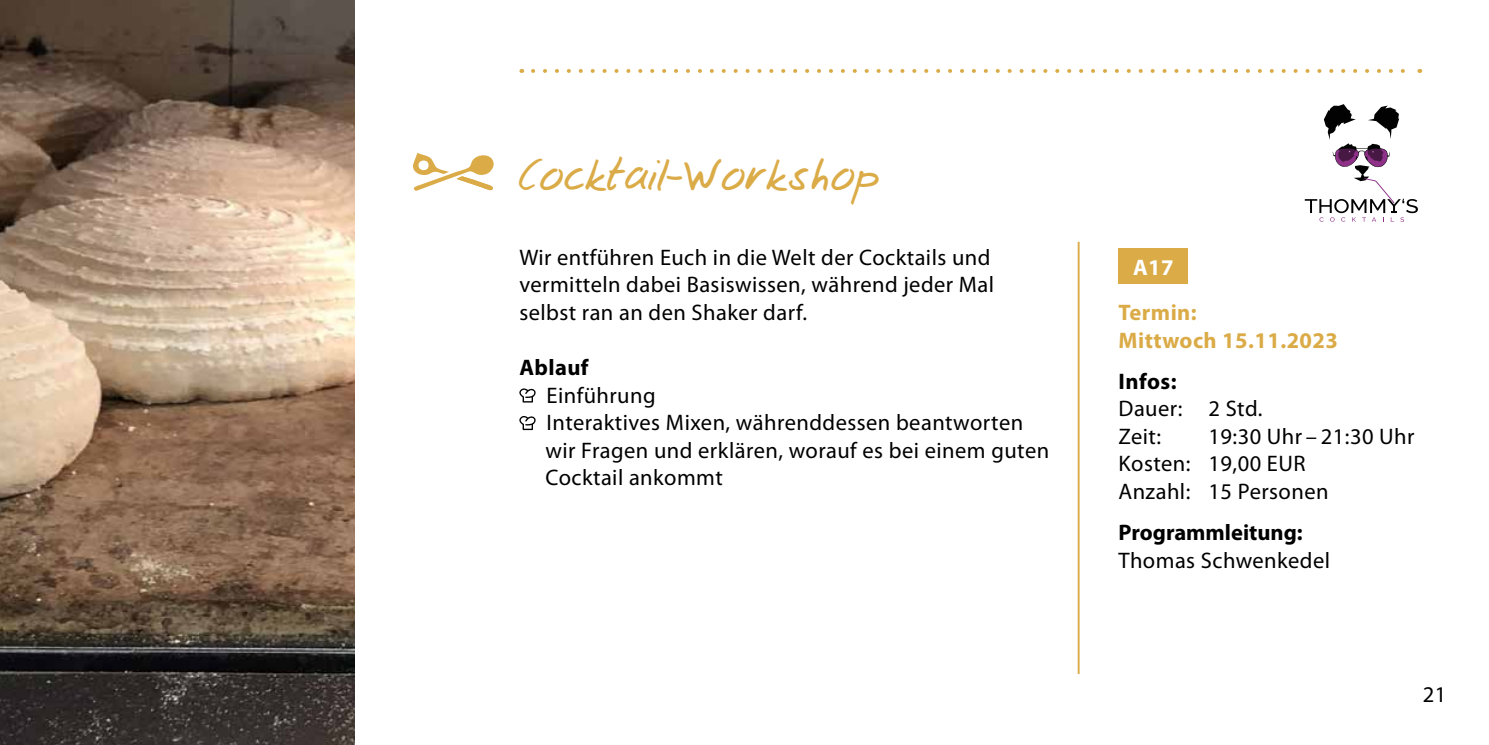
<style>
.page{position:relative;width:1489px;height:745px;background:#fff}
.page>*{position:absolute;margin:0;border:0;box-sizing:border-box;transform-origin:0 0}
.t1{font:45px "Josschrift";color:#daab47}
.t2{font:22.5px/27.5px "Myriad Pro";letter-spacing:.02em;color:#000}
.t3{font:700 22.5px "Myriad Pro";color:#000}
.t4{font:700 22.5px/27.5px "Myriad Pro";letter-spacing:.02em;color:#daab47}
.t5{font:700 22.5px "Myriad Pro";color:#fff}
</style>
<div class="page">
<img style="left:0;top:0;width:354px;height:744px">
<svg style="left:519px;top:388px;width:16px;height:14px"></svg>
<svg style="left:519px;top:416px;width:16px;height:14px"></svg>
<hr style="left:1077px;top:242px;width:2px;height:431px;background:#daab47">
<svg style="left:533px;top:69px;width:872px;height:4px"></svg>
<div style="left:1118px;top:248px;width:70px;height:35px;background:#daab47"></div>
<svg style="left:413px;top:153px;width:80px;height:38px"></svg>
<svg style="left:1304px;top:104px;width:113px;height:117px"></svg>
<h1 class="t1" style="left:517px;top:146px;width:363px">Cocktail-Workshop</h1>
<p class="t2" style="left:519px;top:243px;width:476px">Wir entführen Euch in die Welt der Cocktails und vermitteln dabei Basiswissen, während jeder Mal selbst ran an den Shaker darf.</p>
<p class="t3" style="left:519px;top:352px;width:71px">Ablauf</p>
<p class="t2" style="left:545px;top:380px;width:505px">Einführung<br>Interaktives Mixen, währenddessen beantworten wir Fragen und erklären, worauf es bei einem guten<br>Cocktail ankommt</p>
<p class="t5" style="left:1132px;top:252px;width:42px">A17</p>
<p class="t4" style="left:1118px;top:298px;width:221px">Termin:<br>Mittwoch 15.11.2023</p>
<p class="t3" style="left:1118px;top:366px;width:59px">Infos:</p>
<p class="t2" style="left:1118px;top:394px;width:146px">Dauer: 2 Std.<br>Zeit:</p>
<p class="t2" style="left:1118px;top:422px;width:297px;text-indent:90px">19:30 Uhr – 21:30 Uhr<br>Kosten: 19,00 EUR<br>Anzahl: 15 Personen</p>
<p class="t3" style="left:1118px;top:517px;width:186px">Programmleitung:</p>
<p class="t2" style="left:1118px;top:546px;width:213px">Thomas Schwenkedel</p>
<p class="t2" style="left:1422px;top:680px;width:25px">21</p>
</div>
